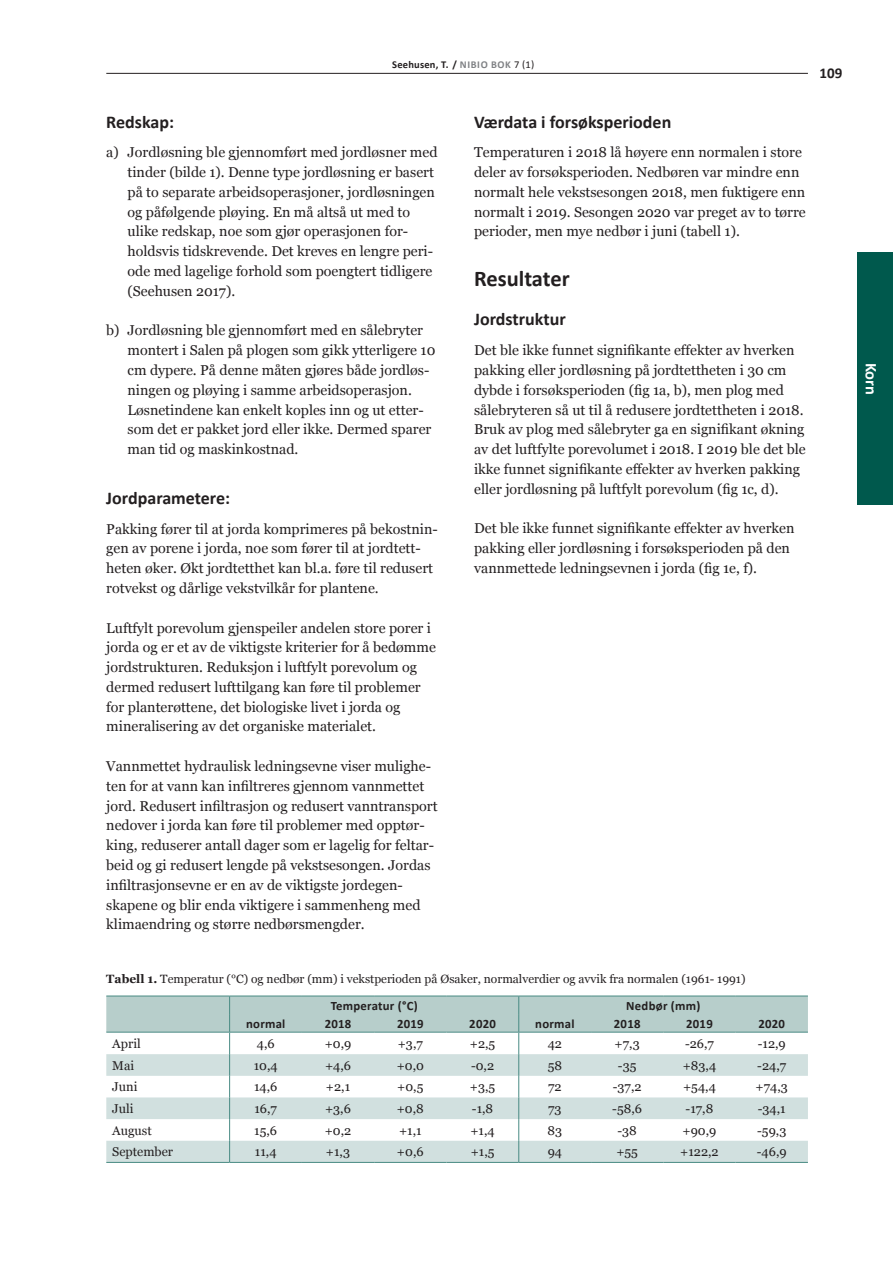
<style>
.page{position:relative;width:893px;height:1263px;background:#fff}
.page>*{position:absolute;margin:0;border:0;box-sizing:border-box;transform-origin:0 0}
.t1{font:700 22.5px "Calibri";color:#231f20}
.t2{font:700 18px "Calibri";color:#231f20}
.t3{font:700 16.5px "Calibri";color:#fff}
.t4{font:700 15px "Calibri";color:#231f20}
.t5{font:14.25px/19.8px "Georgia";color:#231f20}
.t6{font:12.75px "Georgia";color:#231f20}
.t7{font:700 12.75px "Calibri";letter-spacing:.02em;color:#231f20}
.t8{font:12px "Georgia";color:#231f20}
.t9{font:700 10.5px "Calibri";letter-spacing:.02em;color:#231f20}
.s1{color:#808285}
.s2{font-weight:400}
.s3{font-weight:700}
</style>
<div class="page">
<hr style="left:106px;top:73px;width:702px;height:1px;background:#231f20">
<div style="left:857px;top:253px;width:36px;height:252px;background:#00594d"></div>
<svg style="left:106px;top:996px;width:702px;height:166px"></svg>
<hr style="left:106px;top:1162px;width:124px;height:1px;background:#488a83">
<hr style="left:230px;top:1162px;width:72px;height:1px;background:#488a83">
<hr style="left:302px;top:1162px;width:72px;height:1px;background:#488a83">
<hr style="left:374px;top:1162px;width:72px;height:1px;background:#488a83">
<hr style="left:446px;top:1162px;width:73px;height:1px;background:#488a83">
<hr style="left:519px;top:1162px;width:72px;height:1px;background:#488a83">
<hr style="left:591px;top:1162px;width:72px;height:1px;background:#488a83">
<hr style="left:663px;top:1162px;width:73px;height:1px;background:#488a83">
<hr style="left:736px;top:1162px;width:72px;height:1px;background:#488a83">
<p class="t9" style="left:392px;top:58px;width:144px">Seehusen, T. / <span class="s1">NIBIO BOK</span> <span class="s2">7 (1)</span></p>
<p class="t2" style="left:106px;top:111px;width:69px">Redskap:</p>
<p class="t5" style="left:128px;top:142px;width:311px;text-indent:-21px">a) Jordløsning ble gjennomført med jordløsner med tinder (bilde 1). Denne type jordløsning er basert på to separate arbeidsoperasjoner, jordløsningen og påfølgende pløying. En må altså ut med to ulike redskap, noe som gjør operasjonen for&shy;holdsvis tidskrevende. Det kreves en lengre peri&shy;ode med lagelige forhold som poengtert tidligere (Seehusen 2017).</p>
<p class="t5" style="left:128px;top:321px;width:309px;text-indent:-21px">b) Jordløsning ble gjennomført med en sålebryter montert i Salen på plogen som gikk ytterligere 10 cm dypere. På denne måten gjøres både jordløs&shy;ningen og pløying i samme arbeidsoperasjon.<br>Løsnetindene kan enkelt koples inn og ut etter&shy;som det er pakket jord eller ikke. Dermed sparer man tid og maskinkostnad.</p>
<p class="t2" style="left:106px;top:487px;width:125px">Jordparametere:</p>
<p class="t5" style="left:106px;top:519px;width:333px">Pakking fører til at jorda komprimeres på bekostnin&shy;gen av porene i jorda, noe som fører til at jordtett&shy;heten øker. Økt jordtetthet kan bl.a. føre til redusert rotvekst og dårlige vekstvilkår for plantene.</p>
<p class="t5" style="left:106px;top:618px;width:331px">Luftfylt porevolum gjenspeiler andelen store porer i jorda og er et av de viktigste kriterier for å bedømme jordstrukturen. Reduksjon i luftfylt porevolum og dermed redusert lufttilgang kan føre til problemer for planterøttene, det biologiske livet i jorda og mineralisering av det organiske materialet.</p>
<p class="t5" style="left:106px;top:756px;width:333px">Vannmettet hydraulisk ledningsevne viser mulighe&shy;ten for at vann kan infiltreres gjennom vannmettet jord. Redusert infiltrasjon og redusert vanntransport nedover i jorda kan føre til problemer med opptør&shy;king, reduserer antall dager som er lagelig for feltar&shy;beid og gi redusert lengde på vekstsesongen. Jordas infiltrasjonsevne er en av de viktigste jordegen&shy;skapene og blir enda viktigere i sammenheng med klimaendring og større nedbørsmengder.</p>
<p class="t2" style="left:474px;top:111px;width:199px">Værdata i forsøksperioden</p>
<p class="t5" style="left:474px;top:142px;width:333px">Temperaturen i 2018 lå høyere enn normalen i store deler av forsøksperioden. Nedbøren var mindre enn normalt hele vekstsesongen 2018, men fuktigere enn normalt i 2019. Sesongen 2020 var preget av to tørre perioder, men mye nedbør i juni (tabell 1).</p>
<h1 class="t1" style="left:474px;top:265px;width:97px">Resultater</h1>
<p class="t2" style="left:474px;top:308px;width:93px">Jordstruktur</p>
<p class="t5" style="left:474px;top:340px;width:333px">Det ble ikke funnet signifikante effekter av hverken pakking eller jordløsning på jordtettheten i 30 cm dybde i forsøksperioden (fig 1a, b), men plog med sålebryteren så ut til å redusere jordtettheten i 2018.<br>Bruk av plog med sålebryter ga en signifikant økning av det luftfylte porevolumet i 2018. I 2019 ble det ble ikke funnet signifikante effekter av hverken pakking eller jordløsning på luftfylt porevolum (fig 1c, d).</p>
<p class="t5" style="left:474px;top:519px;width:322px">Det ble ikke funnet signifikante effekter av hverken pakking eller jordløsning i forsøksperioden på den vannmettede ledningsevnen i jorda (fig 1e, f).</p>
<p class="t4" style="left:820px;top:64px;width:24px">109</p>
<p class="t8" style="left:106px;top:972px;width:641px"><span class="s3">Tabell 1.</span> Temperatur (°C) og nedbør (mm) i vekstperioden på Øsaker, normalverdier og avvik fra normalen (1961- 1991)</p>
<p class="t7" style="left:331px;top:997px;width:88px">Temperatur (°C)</p>
<p class="t7" style="left:626px;top:997px;width:76px">Nedbør (mm)</p>
<p class="t7" style="left:246px;top:1015px;width:41px">normal</p>
<p class="t7" style="left:325px;top:1015px;width:28px">2018</p>
<p class="t7" style="left:397px;top:1015px;width:28px">2019</p>
<p class="t7" style="left:469px;top:1015px;width:28px">2020</p>
<p class="t7" style="left:535px;top:1015px;width:41px">normal</p>
<p class="t7" style="left:614px;top:1015px;width:28px">2018</p>
<p class="t7" style="left:686px;top:1015px;width:28px">2019</p>
<p class="t7" style="left:758px;top:1015px;width:28px">2020</p>
<p class="t6" style="left:112px;top:1036px;width:30px">April</p>
<p class="t6" style="left:257px;top:1036px;width:19px">4,6</p>
<p class="t6" style="left:325px;top:1036px;width:28px">+0,9</p>
<p class="t6" style="left:398px;top:1036px;width:27px">+3,7</p>
<p class="t6" style="left:470px;top:1036px;width:27px">+2,5</p>
<p class="t6" style="left:548px;top:1036px;width:16px">42</p>
<p class="t6" style="left:615px;top:1036px;width:27px">+7,3</p>
<p class="t6" style="left:685px;top:1036px;width:30px">-26,7</p>
<p class="t6" style="left:758px;top:1036px;width:30px">-12,9</p>
<p class="t6" style="left:112px;top:1058px;width:23px">Mai</p>
<p class="t6" style="left:254px;top:1058px;width:25px">10,4</p>
<p class="t6" style="left:325px;top:1058px;width:28px">+4,6</p>
<p class="t6" style="left:397px;top:1058px;width:29px">+0,0</p>
<p class="t6" style="left:471px;top:1058px;width:25px">-0,2</p>
<p class="t6" style="left:548px;top:1058px;width:16px">58</p>
<p class="t6" style="left:618px;top:1058px;width:20px">-35</p>
<p class="t6" style="left:683px;top:1058px;width:35px">+83,4</p>
<p class="t6" style="left:757px;top:1058px;width:30px">-24,7</p>
<p class="t6" style="left:112px;top:1080px;width:27px">Juni</p>
<p class="t6" style="left:254px;top:1080px;width:25px">14,6</p>
<p class="t6" style="left:326px;top:1080px;width:26px">+2,1</p>
<p class="t6" style="left:397px;top:1080px;width:28px">+0,5</p>
<p class="t6" style="left:470px;top:1080px;width:27px">+3,5</p>
<p class="t6" style="left:548px;top:1080px;width:15px">72</p>
<p class="t6" style="left:613px;top:1080px;width:30px">-37,2</p>
<p class="t6" style="left:683px;top:1080px;width:34px">+54,4</p>
<p class="t6" style="left:756px;top:1080px;width:34px">+74,3</p>
<p class="t6" style="left:112px;top:1101px;width:23px">Juli</p>
<p class="t6" style="left:254px;top:1101px;width:24px">16,7</p>
<p class="t6" style="left:325px;top:1101px;width:27px">+3,6</p>
<p class="t6" style="left:397px;top:1101px;width:29px">+0,8</p>
<p class="t6" style="left:472px;top:1101px;width:23px">-1,8</p>
<p class="t6" style="left:548px;top:1101px;width:15px">73</p>
<p class="t6" style="left:612px;top:1101px;width:31px">-58,6</p>
<p class="t6" style="left:686px;top:1101px;width:29px">-17,8</p>
<p class="t6" style="left:758px;top:1101px;width:29px">-34,1</p>
<p class="t6" style="left:112px;top:1123px;width:41px">August</p>
<p class="t6" style="left:254px;top:1123px;width:24px">15,6</p>
<p class="t6" style="left:325px;top:1123px;width:28px">+0,2</p>
<p class="t6" style="left:399px;top:1123px;width:24px">+1,1</p>
<p class="t6" style="left:470px;top:1123px;width:26px">+1,4</p>
<p class="t6" style="left:548px;top:1123px;width:16px">83</p>
<p class="t6" style="left:617px;top:1123px;width:21px">-38</p>
<p class="t6" style="left:682px;top:1123px;width:35px">+90,9</p>
<p class="t6" style="left:757px;top:1123px;width:31px">-59,3</p>
<p class="t6" style="left:112px;top:1145px;width:62px">September</p>
<p class="t6" style="left:255px;top:1145px;width:23px">11,4</p>
<p class="t6" style="left:326px;top:1145px;width:26px">+1,3</p>
<p class="t6" style="left:397px;top:1145px;width:28px">+0,6</p>
<p class="t6" style="left:471px;top:1145px;width:25px">+1,5</p>
<p class="t6" style="left:548px;top:1145px;width:16px">94</p>
<p class="t6" style="left:616px;top:1145px;width:23px">+55</p>
<p class="t6" style="left:680px;top:1145px;width:40px">+122,2</p>
<p class="t6" style="left:757px;top:1145px;width:31px">-46,9</p>
<p class="t3" style="left:882px;top:363px;width:34px;rotate:90deg">Korn</p>
</div>
